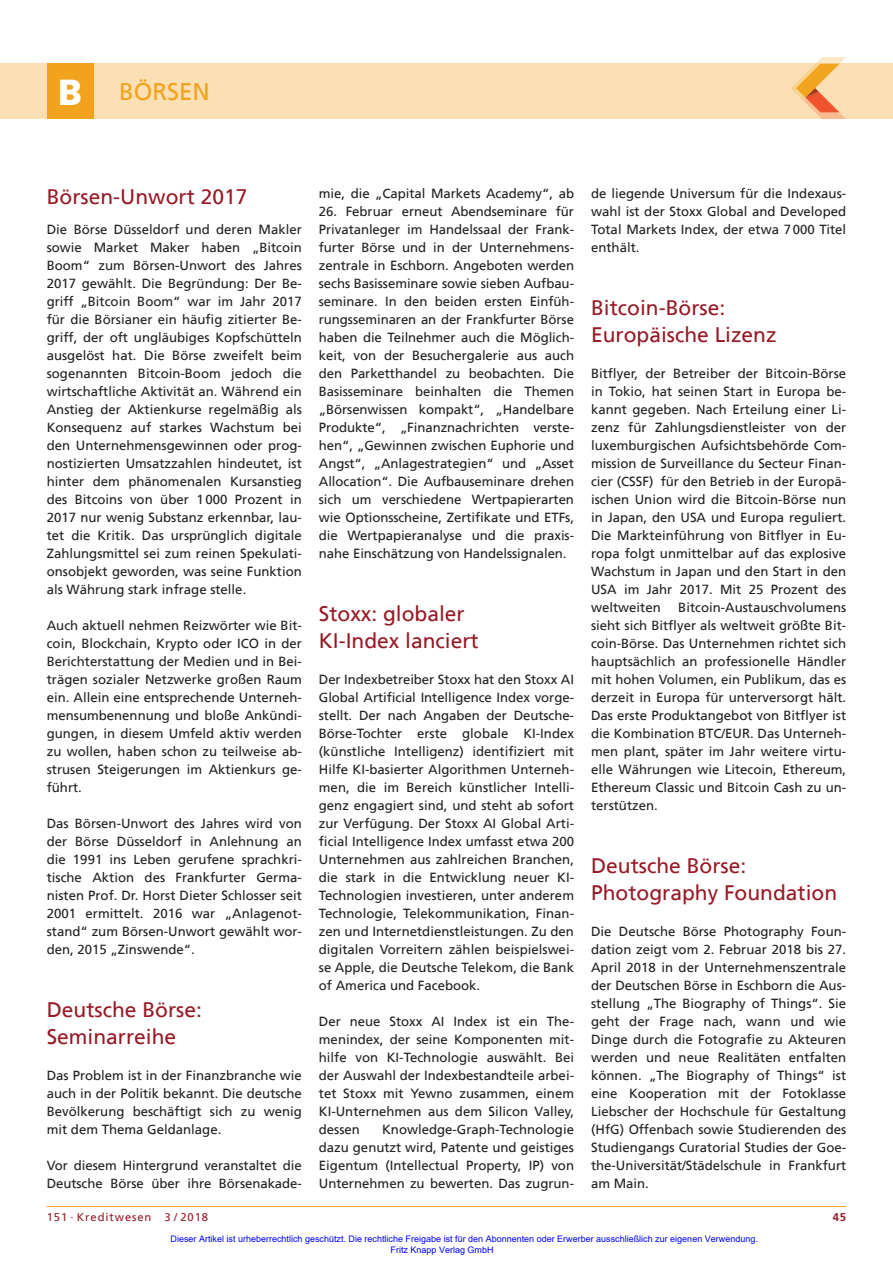
<style>
.page{position:relative;width:893px;height:1263px;background:#fff}
.page>*{position:absolute;margin:0;border:0;box-sizing:border-box;transform-origin:0 0}
.t1{font:24px "Frutiger";color:#f1a31e}
.t2{font:21px/27px "Frutiger";color:#981a26}
.t3{font:13.2px/18px "Frutiger";color:#231f20;text-align:justify}
.t4{font:11.25px "Frutiger";letter-spacing:.08em;color:#981a26}
.t5{font:700 11.25px "Frutiger";color:#981a26}
.t6{font:9px/10.8px "Arial";color:#00f}
.s1{font-weight:900;font-size:36px;color:#fff}
</style>
<div class="page">
<hr style="left:47px;top:1206px;width:799px;height:1px;background:#f1a31e">
<div style="left:0;top:64px;width:893px;height:55px;background:#fbdfb5"></div>
<svg style="left:791px;top:57px;width:55px;height:62px"></svg>
<div style="left:47px;top:64px;width:47px;height:55px;background:#f1a31e"></div>
<h1 class="t1" style="left:58px;top:81px;width:153px"><span class="s1">B</span> BÖRSEN</h1>
<h2 class="t2" style="left:47px;top:184px;width:202px">Börsen-Unwort 2017</h2>
<p class="t3" style="left:47px;top:221px;width:257px">Die Börse Düsseldorf und deren Makler sowie Market Maker haben „Bitcoin Boom“ zum Börsen-Unwort des Jahres 2017 gewählt. Die Begründung: Der Be&shy;griff „Bitcoin Boom“ war im Jahr 2017 für die Börsianer ein häufig zitierter Be&shy;griff, der oft ungläubiges Kopfschütteln ausgelöst hat. Die Börse zweifelt beim sogenannten Bitcoin-Boom jedoch die wirtschaftliche Aktivität an. Während ein Anstieg der Aktienkurse regelmäßig als Konsequenz auf starkes Wachstum bei den Unternehmensgewinnen oder prog&shy;nostizierten Umsatzzahlen hindeutet, ist hinter dem phänomenalen Kursanstieg des Bitcoins von über 1000 Prozent in 2017 nur wenig Substanz erkennbar, lau&shy;tet die Kritik. Das ursprünglich digitale Zahlungsmittel sei zum reinen Spekulati&shy;onsobjekt geworden, was seine Funktion als Währung stark infrage stelle.</p>
<p class="t3" style="left:47px;top:617px;width:257px">Auch aktuell nehmen Reizwörter wie Bit&shy;coin, Blockchain, Krypto oder ICO in der Berichterstattung der Medien und in Bei&shy;trägen sozialer Netzwerke großen Raum ein. Allein eine entsprechende Unterneh&shy;mensumbenennung und bloße Ankündi&shy;gungen, in diesem Umfeld aktiv werden zu wollen, haben schon zu teilweise ab&shy;strusen Steigerungen im Aktienkurs ge&shy;führt.</p>
<p class="t3" style="left:47px;top:815px;width:257px">Das Börsen-Unwort des Jahres wird von der Börse Düsseldorf in Anlehnung an die 1991 ins Leben gerufene sprachkri&shy;tische Aktion des Frankfurter Germa&shy;nisten Prof. Dr. Horst Dieter Schlosser seit 2001 ermittelt. 2016 war „Anlagenot&shy;stand“ zum Börsen-Unwort gewählt wor&shy;den, 2015 „Zinswende“.</p>
<h2 class="t2" style="left:47px;top:997px;width:157px">Deutsche Börse:<br>Seminarreihe</h2>
<p class="t3" style="left:47px;top:1067px;width:257px">Das Problem ist in der Finanzbranche wie auch in der Politik bekannt. Die deutsche Bevölkerung beschäftigt sich zu wenig mit dem Thema Geldanlage.</p>
<p class="t3" style="left:47px;top:1157px;width:257px">Vor diesem Hintergrund veranstaltet die<br>Deutsche Börse über ihre Börsenakade-</p>
<p class="t3" style="left:319px;top:185px;width:257px">mie, die „Capital Markets Academy“, ab</p>
<p class="t3" style="left:319px;top:203px;width:257px">26. Februar erneut Abendseminare für Privatanleger im Handelssaal der Frank&shy;furter Börse und in der Unternehmens&shy;zentrale in Eschborn. Angeboten werden sechs Basisseminare sowie sieben Aufbau&shy;seminare. In den beiden ersten Einfüh&shy;rungsseminaren an der Frankfurter Börse haben die Teilnehmer auch die Möglich&shy;keit, von der Besuchergalerie aus auch den Parketthandel zu beobachten. Die Basisseminare beinhalten die Themen „Börsenwissen kompakt“, „Handelbare Produkte“, „Finanznachrichten verste&shy;hen“, „Gewinnen zwischen Euphorie und Angst“, „Anlagestrategien“ und „Asset Allocation“. Die Aufbauseminare drehen sich um verschiedene Wertpapierarten wie Optionsscheine, Zertifikate und ETFs, die Wertpapieranalyse und die praxis&shy;nahe Einschätzung von Handelssignalen.</p>
<h2 class="t2" style="left:319px;top:601px;width:161px">Stoxx: globaler<br>KI-Index lanciert</h2>
<p class="t3" style="left:319px;top:671px;width:257px">Der Indexbetreiber Stoxx hat den Stoxx AI Global Artificial Intelligence Index vorge&shy;stellt. Der nach Angaben der Deutsche-Börse-Tochter erste globale KI-Index (künstliche Intelligenz) identifiziert mit Hilfe KI-basierter Algorithmen Unterneh&shy;men, die im Bereich künstlicher Intelli&shy;genz engagiert sind, und steht ab sofort zur Verfügung. Der Stoxx AI Global Arti&shy;ficial Intelligence Index umfasst etwa 200<br>Unternehmen aus zahlreichen Branchen, die stark in die Entwicklung neuer KI-Technologien investieren, unter anderem Technologie, Telekommunikation, Finan&shy;zen und Internetdienstleistungen. Zu den digitalen Vorreitern zählen beispielswei&shy;se Apple, die Deutsche Telekom, die Bank of America und Facebook.</p>
<p class="t3" style="left:319px;top:1013px;width:257px">Der neue Stoxx AI Index ist ein The&shy;menindex, der seine Komponenten mit&shy;hilfe von KI-Technologie auswählt. Bei der Auswahl der Indexbestandteile arbei&shy;tet Stoxx mit Yewno zusammen, einem KI-Unternehmen aus dem Silicon Valley, dessen</p>
<p class="t3" style="left:319px;top:1121px;width:257px;text-indent:63px">Knowledge-Graph-Technologie dazu genutzt wird, Patente und geistiges Eigentum (Intellectual Property, IP) von Unternehmen zu bewerten. Das zugrun-</p>
<p class="t3" style="left:591px;top:185px;width:257px">de liegende Universum für die Indexaus&shy;wahl ist der Stoxx Global and Developed Total Markets Index, der etwa 7000 Titel enthält.</p>
<h2 class="t2" style="left:591px;top:295px;width:187px">Bitcoin-Börse:<br>Europäische Lizenz</h2>
<p class="t3" style="left:591px;top:365px;width:257px">Bitflyer, der Betreiber der Bitcoin-Börse in Tokio, hat seinen Start in Europa be&shy;kannt gegeben. Nach Erteilung einer Li&shy;zenz für Zahlungsdienstleister von der luxemburgischen Aufsichtsbehörde Com&shy;mission de Surveillance du Secteur Finan&shy;cier (CSSF) für den Betrieb in der Europä&shy;ischen Union wird die Bitcoin-Börse nun in Japan, den USA und Europa reguliert.<br>Die Markteinführung von Bitflyer in Eu&shy;ropa folgt unmittelbar auf das explosive Wachstum in Japan und den Start in den USA im Jahr 2017. Mit 25 Prozent des weltweiten</p>
<p class="t3" style="left:591px;top:599px;width:257px;text-indent:87px">Bitcoin-Austauschvolumens sieht sich Bitflyer als weltweit größte Bit&shy;coin-Börse. Das Unternehmen richtet sich hauptsächlich an professionelle Händler mit hohen Volumen, ein Publikum, das es derzeit in Europa für unterversorgt hält.<br>Das erste Produktangebot von Bitflyer ist die Kombination BTC/EUR. Das Unterneh&shy;men plant, später im Jahr weitere virtu&shy;elle Währungen wie Litecoin, Ethereum, Ethereum Classic und Bitcoin Cash zu un&shy;terstützen.</p>
<h2 class="t2" style="left:591px;top:853px;width:248px">Deutsche Börse:<br>Photography Foundation</h2>
<p class="t3" style="left:591px;top:923px;width:257px">Die Deutsche Börse Photography Foun&shy;dation zeigt vom 2. Februar 2018 bis 27.<br>April 2018 in der Unternehmenszentrale der Deutschen Börse in Eschborn die Aus&shy;stellung „The Biography of Things“. Sie geht der Frage nach, wann und wie Dinge durch die Fotografie zu Akteuren werden und neue Realitäten entfalten können. „The Biography of Things“ ist eine Kooperation mit der Fotoklasse Liebscher der Hochschule für Gestaltung (HfG) Offenbach sowie Studierenden des Studiengangs Curatorial Studies der Goe&shy;the-Universität/Städelschule in Frankfurt am Main.</p>
<p class="t4" style="left:47px;top:1211px;width:163px">151 · Kreditwesen 3 / 2018</p>
<p class="t5" style="left:833px;top:1211px;width:15px">45</p>
<p class="t6" style="left:391px;top:1233px;width:369px;text-indent:-220px">Dieser Artikel ist urheberrechtlich geschützt. Die rechtliche Freigabe ist für den Abonnenten oder Erwerber ausschließlich zur eigenen Verwendung.<br>Fritz Knapp Verlag GmbH</p>
</div>
